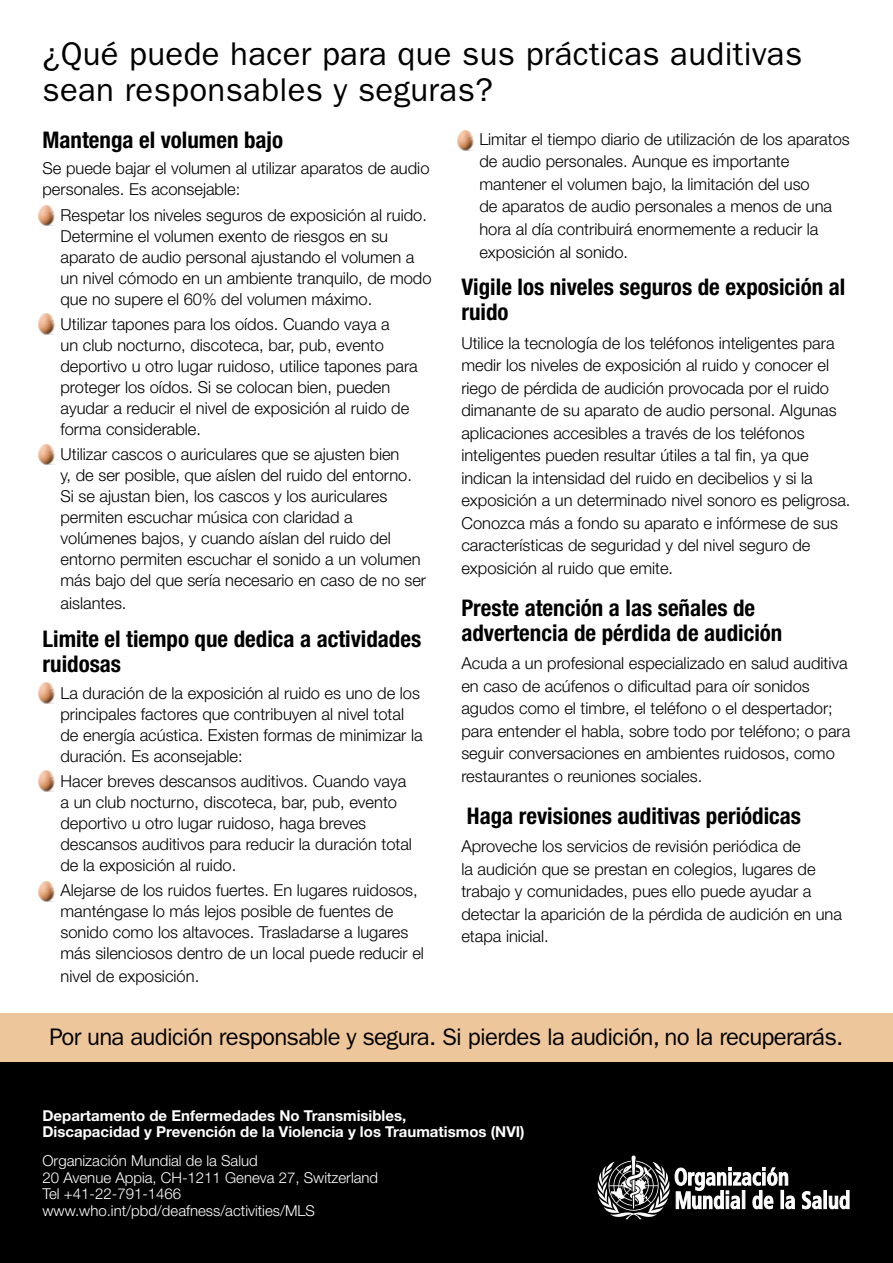
<style>
.page{position:relative;width:893px;height:1263px;background:#fff}
.page>*{position:absolute;margin:0;border:0;box-sizing:border-box;transform-origin:0 0}
.t1{font:33px/36px "ITC Franklin Gothic Std";letter-spacing:.01em;color:#000}
.t2{font:24px "ITC Franklin Gothic Std";letter-spacing:-.03em;color:#000}
.t3{font:700 condensed 22.95px/25px "Helvetica Neue LT Std";color:#000}
.t4{font:300 16.5px/21px "Helvetica Neue LT Std";color:#000}
.t5{font:300 15px/16.6px "Helvetica Neue LT Std";color:#fff}
.t6{font:700 15px/16.6px "Helvetica Neue LT Std";color:#fff}
</style>
<div class="page">
<div style="left:0;top:1013px;width:893px;height:49px;background:#eec69b"></div>
<div style="left:0;top:1062px;width:893px;height:201px;background:#000"></div>
<svg style="left:597px;top:1155px;width:198px;height:64px"></svg>
<svg style="left:802px;top:1191px;width:20px;height:18px"></svg>
<hr style="left:824px;top:1190px;width:3px;height:19px;background:#fff">
<svg style="left:829px;top:1190px;width:21px;height:19px"></svg>
<img style="left:38px;top:205px;width:17px;height:21px">
<img style="left:457px;top:130px;width:17px;height:21px">
<img style="left:38px;top:313px;width:17px;height:22px">
<img style="left:38px;top:444px;width:17px;height:21px">
<img style="left:38px;top:682px;width:17px;height:22px">
<img style="left:38px;top:770px;width:17px;height:21px">
<img style="left:38px;top:881px;width:17px;height:21px">
<h1 class="t1" style="left:43px;top:36px;width:761px">¿Qué puede hacer para que sus prácticas auditivas sean responsables y seguras?</h1>
<h3 class="t3" style="left:43px;top:127px;width:242px">Mantenga el volumen bajo</h3>
<p class="t4" style="left:43px;top:158px;width:388px">Se puede bajar el volumen al utilizar aparatos de audio personales. Es aconsejable:</p>
<p class="t4" style="left:61px;top:204px;width:373px;text-indent:-18px">• Respetar los niveles seguros de exposición al ruido.<br>Determine el volumen exento de riesgos en su aparato de audio personal ajustando el volumen a un nivel cómodo en un ambiente tranquilo, de modo que no supere el 60% del volumen máximo.</p>
<p class="t4" style="left:61px;top:313px;width:359px;text-indent:-18px">• Utilizar tapones para los oídos. Cuando vaya a<br>un club nocturno, discoteca, bar, pub, evento deportivo u otro lugar ruidoso, utilice tapones para proteger los oídos. Si se colocan bien, pueden ayudar a reducir el nivel de exposición al ruido de forma considerable.</p>
<p class="t4" style="left:61px;top:443px;width:367px;text-indent:-18px">• Utilizar cascos o auriculares que se ajusten bien<br>y, de ser posible, que aíslen del ruido del entorno.<br>Si se ajustan bien, los cascos y los auriculares permiten escuchar música con claridad a volúmenes bajos, y cuando aíslan del ruido del entorno permiten escuchar el sonido a un volumen más bajo del que sería necesario en caso de no ser</p>
<p class="t4" style="left:61px;top:592px;width:67px">aislantes.</p>
<h3 class="t3" style="left:43px;top:626px;width:380px">Limite el tiempo que dedica a actividades ruidosas</h3>
<p class="t4" style="left:61px;top:682px;width:364px;text-indent:-18px">• La duración de la exposición al ruido es uno de los principales factores que contribuyen al nivel total de energía acústica. Existen formas de minimizar la duración. Es aconsejable:</p>
<p class="t4" style="left:61px;top:770px;width:353px;text-indent:-18px">• Hacer breves descansos auditivos. Cuando vaya a un club nocturno, discoteca, bar, pub, evento deportivo u otro lugar ruidoso, haga breves descansos auditivos para reducir la duración total de la exposición al ruido.</p>
<p class="t4" style="left:61px;top:879px;width:365px;text-indent:-18px">• Alejarse de los ruidos fuertes. En lugares ruidosos, manténgase lo más lejos posible de fuentes de sonido como los altavoces. Trasladarse a lugares más silenciosos dentro de un local puede reducir el</p>
<p class="t4" style="left:61px;top:965px;width:140px">nivel de exposición.</p>
<p class="t4" style="left:479px;top:127px;width:372px;line-height:22.5px;text-indent:-18px">• Limitar el tiempo diario de utilización de los aparatos de audio personales. Aunque es importante mantener el volumen bajo, la limitación del uso<br>de aparatos de audio personales a menos de una hora al día contribuirá enormemente a reducir la exposición al sonido.</p>
<h3 class="t3" style="left:461px;top:274px;width:385px">Vigile los niveles seguros de exposición al ruido</h3>
<p class="t4" style="left:461px;top:331px;width:391px;line-height:22.5px">Utilice la tecnología de los teléfonos inteligentes para medir los niveles de exposición al ruido y conocer el riego de pérdida de audición provocada por el ruido dimanante de su aparato de audio personal. Algunas aplicaciones accesibles a través de los teléfonos inteligentes pueden resultar útiles a tal fin, ya que indican la intensidad del ruido en decibelios y si la exposición a un determinado nivel sonoro es peligrosa.<br>Conozca más a fondo su aparato e infórmese de sus características de seguridad y del nivel seguro de exposición al ruido que emite.</p>
<h3 class="t3" style="left:461px;top:595px;width:323px">Preste atención a las señales de advertencia de pérdida de audición</h3>
<p class="t4" style="left:461px;top:652px;width:391px;line-height:22.5px">Acuda a un profesional especializado en salud auditiva en caso de acúfenos o dificultad para oír sonidos agudos como el timbre, el teléfono o el despertador; para entender el habla, sobre todo por teléfono; o para seguir conversaciones en ambientes ruidosos, como restaurantes o reuniones sociales.</p>
<h3 class="t3" style="left:467px;top:803px;width:336px">Haga revisiones auditivas periódicas</h3>
<p class="t4" style="left:461px;top:835px;width:382px;line-height:22.5px">Aproveche los servicios de revisión periódica de<br>la audición que se prestan en colegios, lugares de trabajo y comunidades, pues ello puede ayudar a detectar la aparición de la pérdida de audición en una etapa inicial.</p>
<h2 class="t2" style="left:49px;top:1023px;width:796px">Por una audición responsable y segura. Si pierdes la audición, no la recuperarás.</h2>
<p class="t6" style="left:43px;top:1107px;width:484px">Departamento de Enfermedades No Transmisibles,<br>Discapacidad y Prevención de la Violencia y los Traumatismos (NVI)</p>
<p class="t5" style="left:43px;top:1152px;width:337px">Organización Mundial de la Salud<br>20 Avenue Appia, CH-1211 Geneva 27, Switzerland Tel +41-22-791-1466 www.who.int/pbd/deafness/activities/MLS</p>
</div>
